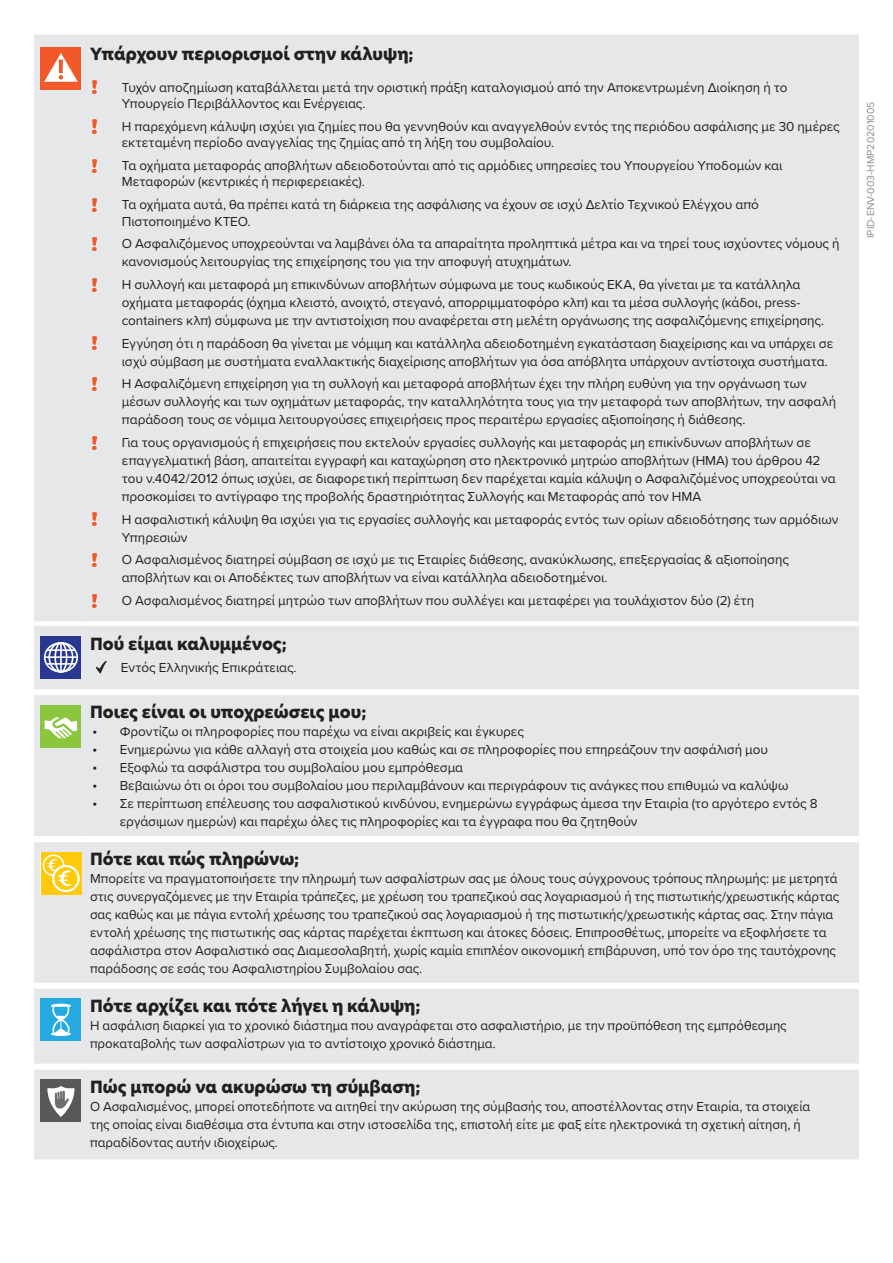
<style>
.page{position:relative;width:893px;height:1263px;background:#fff}
.page>*{position:absolute;margin:0;border:0;box-sizing:border-box;transform-origin:0 0}
.Cover_subhead{font:800 16.5px "Hero New";color:#231f20}
.Covered_bullets{font:13.5px/18px "Proxima Nova";color:#231f20}
.t1{font:10.5px "Proxima Nova";color:#8a8c8f}
.s1{font-family:"Myriad Pro";font-size:14.7px}
</style>
<div class="page">
<div style="left:34px;top:34px;width:825px;height:1125px;background:#e6e7e9"></div>
<div style="left:34px;top:621px;width:52px;height:5px;background:#fff"></div>
<div style="left:86px;top:621px;width:773px;height:5px;background:#fff"></div>
<div style="left:86px;top:983px;width:773px;height:6px;background:#fff"></div>
<div style="left:86px;top:1064px;width:773px;height:6px;background:#fff"></div>
<div style="left:34px;top:836px;width:52px;height:6px;background:#fff"></div>
<div style="left:34px;top:983px;width:52px;height:6px;background:#fff"></div>
<div style="left:34px;top:1064px;width:52px;height:6px;background:#fff"></div>
<div style="left:34px;top:689px;width:52px;height:6px;background:#fff"></div>
<div style="left:86px;top:689px;width:773px;height:6px;background:#fff"></div>
<div style="left:86px;top:836px;width:773px;height:6px;background:#fff"></div>
<div style="left:40px;top:47px;width:41px;height:43px;background:#f15929"></div>
<svg style="left:44px;top:53px;width:34px;height:29px"></svg>
<svg style="left:93px;top:81px;width:4px;height:13px"></svg>
<svg style="left:93px;top:120px;width:4px;height:13px"></svg>
<svg style="left:93px;top:159px;width:4px;height:13px"></svg>
<svg style="left:93px;top:198px;width:4px;height:13px"></svg>
<img style="left:93px;top:237px;width:4px;height:14px">
<svg style="left:93px;top:278px;width:4px;height:13px"></svg>
<svg style="left:93px;top:337px;width:4px;height:13px"></svg>
<img style="left:93px;top:377px;width:4px;height:14px">
<svg style="left:93px;top:436px;width:4px;height:13px"></svg>
<svg style="left:93px;top:513px;width:4px;height:13px"></svg>
<img style="left:93px;top:553px;width:4px;height:14px">
<svg style="left:93px;top:594px;width:4px;height:13px"></svg>
<svg style="left:40px;top:636px;width:41px;height:43px"></svg>
<div style="left:44px;top:642px;width:34px;height:31px;border:2px solid #fff;border-radius:50%"></div>
<div style="left:48px;top:642px;width:25px;height:31px;border:2px solid #fff;border-radius:50%"></div>
<div style="left:54px;top:642px;width:13px;height:31px;border:2px solid #fff;border-radius:50%"></div>
<hr style="left:60px;top:643px;width:2px;height:30px;background:#fff">
<hr style="left:47px;top:649px;width:29px;height:2px;background:#fff">
<hr style="left:47px;top:663px;width:29px;height:2px;background:#fff">
<hr style="left:45px;top:656px;width:32px;height:2px;background:#fff">
<svg style="left:96px;top:662px;width:11px;height:11px"></svg>
<div style="left:40px;top:705px;width:41px;height:43px;background:#8bc63e"></div>
<svg style="left:45px;top:717px;width:33px;height:22px"></svg>
<div style="left:40px;top:852px;width:41px;height:42px;background:#fff"></div>
<div style="left:41px;top:852px;width:40px;height:42px;background:#feca0a"></div>
<div style="left:43px;top:854px;width:21px;height:22px;border:2px solid #fff;border-radius:50%"></div>
<svg style="left:53px;top:866px;width:26px;height:25px"></svg>
<div style="left:52px;top:865px;width:28px;height:27px;border:2px solid #fff;border-radius:50%"></div>
<svg style="left:46px;top:858px;width:26px;height:29px"></svg>
<div style="left:40px;top:998px;width:41px;height:43px;background:#24aae1"></div>
<svg style="left:51px;top:1004px;width:20px;height:32px"></svg>
<div style="left:40px;top:1079px;width:41px;height:43px;background:#57585a"></div>
<svg style="left:47px;top:1086px;width:28px;height:31px"></svg>
<p class="Cover_subhead" style="left:90px;top:43px;width:325px">Υπάρχουν περιορισμοί στην κάλυψη;</p>
<p class="Covered_bullets" style="left:122px;top:78px;width:667px;line-height:16.5px">Τυχόν αποζημίωση καταβάλλεται μετά την οριστική πράξη καταλογισμού από την Αποκεντρωμένη Διοίκηση ή το<br>Υπουργείο Περιβάλλοντος και Ενέργειας.</p>
<p class="Covered_bullets" style="left:122px;top:117px;width:719px;line-height:16.5px">Η παρεχόμενη κάλυψη ισχύει για ζημίες που θα γεννηθούν και αναγγελθούν εντός της περιόδου ασφάλισης με 30 ημέρες εκτεταμένη περίοδο αναγγελίας της ζημίας από τη λήξη του συμβολαίου.</p>
<p class="Covered_bullets" style="left:122px;top:157px;width:662px;line-height:16.5px">Τα οχήματα μεταφοράς αποβλήτων αδειοδοτούνται από τις αρμόδιες υπηρεσίες του Υπουργείου Υποδομών και<br>Μεταφορών (κεντρικές ή περιφερειακές).</p>
<p class="Covered_bullets" style="left:122px;top:196px;width:639px;line-height:16.5px">Τα οχήματα αυτά, θα πρέπει κατά τη διάρκεια της ασφάλισης να έχουν σε ισχύ Δελτίο Τεχνικού Ελέγχου από<br>Πιστοποιημένο ΚΤΕΟ.</p>
<p class="Covered_bullets" style="left:122px;top:234px;width:719px">Ο Ασφαλιζόμενος υποχρεούνται να λαμβάνει όλα τα απαραίτητα προληπτικά μέτρα και να τηρεί τους ισχύοντες νόμους ή κανονισμούς λειτουργίας της επιχείρησης του για την αποφυγή ατυχημάτων.</p>
<p class="Covered_bullets" style="left:122px;top:275px;width:704px">Η συλλογή και μεταφορά μη επικινδύνων αποβλήτων σύμφωνα με τους κωδικούς ΕΚΑ, θα γίνεται με τα κατάλληλα οχήματα μεταφοράς (όχημα κλειστό, ανοιχτό, στεγανό, απορριμματοφόρο κλπ) και τα μέσα συλλογής (κάδοι, press&shy;containers κλπ) σύμφωνα με την αντιστοίχιση που αναφέρεται στη μελέτη οργάνωσης της ασφαλιζόμενης επιχείρησης.</p>
<p class="Covered_bullets" style="left:122px;top:333px;width:713px">Εγγύηση ότι η παράδοση θα γίνεται με νόμιμη και κατάλληλα αδειοδοτημένη εγκατάσταση διαχείρισης και να υπάρχει σε ισχύ σύμβαση με συστήματα εναλλακτικής διαχείρισης αποβλήτων για όσα απόβλητα υπάρχουν αντίστοιχα συστήματα.</p>
<p class="Covered_bullets" style="left:122px;top:374px;width:716px">Η Ασφαλιζόμενη επιχείρηση για τη συλλογή και μεταφορά αποβλήτων έχει την πλήρη ευθύνη για την οργάνωση των μέσων συλλογής και των οχημάτων μεταφοράς, την καταλληλότητα τους για την μεταφορά των αποβλήτων, την ασφαλή παράδοση τους σε νόμιμα λειτουργούσες επιχειρήσεις προς περαιτέρω εργασίες αξιοποίησης ή διάθεσης.</p>
<p class="Covered_bullets" style="left:122px;top:433px;width:715px">Για τους οργανισμούς ή επιχειρήσεις που εκτελούν εργασίες συλλογής και μεταφοράς μη επικίνδυνων αποβλήτων σε επαγγελματική βάση, απαιτείται εγγραφή και καταχώρηση στο ηλεκτρονικό μητρώο αποβλήτων (ΗΜΑ) του άρθρου 42 του ν.4042/2012 όπως ισχύει, σε διαφορετική περίπτωση δεν παρέχεται καμία κάλυψη ο Ασφαλιζόμένος υποχρεούται να προσκομίσει το αντίγραφο της προβολής δραστηριότητας Συλλογής και Μεταφοράς από τον ΗΜΑ</p>
<p class="Covered_bullets" style="left:122px;top:509px;width:718px">Η ασφαλιστική κάλυψη θα ισχύει για τις εργασίες συλλογής και μεταφοράς εντός των ορίων αδειοδότησης των αρμόδιων<br>Υπηρεσιών</p>
<p class="Covered_bullets" style="left:122px;top:550px;width:669px">Ο Ασφαλισμένος διατηρεί σύμβαση σε ισχύ με τις Εταιρίες διάθεσης, ανακύκλωσης, επεξεργασίας &amp; αξιοποίησης αποβλήτων και οι Αποδέκτες των αποβλήτων να είναι κατάλληλα αδειοδοτημένοι.</p>
<p class="Covered_bullets" style="left:122px;top:591px;width:634px">Ο Ασφαλισμένος διατηρεί μητρώο των αποβλήτων που συλλέγει και μεταφέρει για τουλάχιστον δύο (2) έτη</p>
<p class="Cover_subhead" style="left:90px;top:632px;width:198px">Πού είμαι καλυμμένος;</p>
<p class="Covered_bullets" style="left:121px;top:658px;width:177px">Εντός Ελληνικής Επικράτειας.</p>
<p class="Cover_subhead" style="left:90px;top:701px;width:278px">Ποιες είναι οι υποχρεώσεις μου;</p>
<p class="Covered_bullets" style="left:93px;top:722px;width:433px"><span class="s1">•</span> Φροντίζω οι πληροφορίες που παρέχω να είναι ακριβείς και έγκυρες</p>
<p class="Covered_bullets" style="left:93px;top:740px;width:677px"><span class="s1">•</span> Ενημερώνω για κάθε αλλαγή στα στοιχεία μου καθώς και σε πληροφορίες που επηρεάζουν την ασφάλισή μου</p>
<p class="Covered_bullets" style="left:93px;top:758px;width:372px"><span class="s1">•</span> Εξοφλώ τα ασφάλιστρα του συμβολαίου μου εμπρόθεσμα</p>
<p class="Covered_bullets" style="left:93px;top:776px;width:697px"><span class="s1">•</span> Βεβαιώνω ότι οι όροι του συμβολαίου μου περιλαμβάνουν και περιγράφουν τις ανάγκες που επιθυμώ να καλύψω</p>
<p class="Covered_bullets" style="left:120px;top:794px;width:699px;text-indent:-27px"><span class="s1">•</span> Σε περίπτωση επέλευσης του ασφαλιστικού κινδύνου, ενημερώνω εγγράφως άμεσα την Εταιρία (το αργότερο εντός 8 εργάσιμων ημερών) και παρέχω όλες τις πληροφορίες και τα έγγραφα που θα ζητηθούν</p>
<p class="Cover_subhead" style="left:90px;top:848px;width:211px">Πότε και πώς πληρώνω;</p>
<p class="Covered_bullets" style="left:90px;top:869px;width:751px">Μπορείτε να πραγματοποιήσετε την πληρωμή των ασφαλίστρων σας με όλους τους σύγχρονους τρόπους πληρωμής: με μετρητά στις συνεργαζόμενες με την Εταιρία τράπεζες, με χρέωση του τραπεζικού σας λογαριασμού ή της πιστωτικής/χρεωστικής κάρτας σας καθώς και με πάγια εντολή χρέωσης του τραπεζικού σας λογαριασμού ή της πιστωτικής/χρεωστικής κάρτας σας. Στην πάγια εντολή χρέωσης της πιστωτικής σας κάρτας παρέχεται έκπτωση και άτοκες δόσεις. Επιπροσθέτως, μπορείτε να εξοφλήσετε τα ασφάλιστρα στον Ασφαλιστικό σας Διαμεσολαβητή, χωρίς καμία επιπλέον οικονομική επιβάρυνση, υπό τον όρο της ταυτόχρονης παράδοσης σε εσάς του Ασφαλιστηρίου Συμβολαίου σας.</p>
<p class="Cover_subhead" style="left:90px;top:994px;width:332px">Πότε αρχίζει και πότε λήγει η κάλυψη;</p>
<p class="Covered_bullets" style="left:90px;top:1016px;width:698px">Η ασφάλιση διαρκεί για το χρονικό διάστημα που αναγράφεται στο ασφαλιστήριο, με την προϋπόθεση της εμπρόθεσμης προκαταβολής των ασφαλίστρων για το αντίστοιχο χρονικό διάστημα.</p>
<p class="Cover_subhead" style="left:90px;top:1075px;width:332px">Πώς μπορώ να ακυρώσω τη σύμβαση;</p>
<p class="Covered_bullets" style="left:90px;top:1096px;width:722px">Ο Ασφαλισμένος, μπορεί οποτεδήποτε να αιτηθεί την ακύρωση της σύμβασής του, αποστέλλοντας στην Εταιρία, τα στοιχεία της οποίας είναι διαθέσιμα στα έντυπα και στην ιστοσελίδα της, επιστολή είτε με φαξ είτε ηλεκτρονικά τη σχετική αίτηση, ή παραδίδοντας αυτήν ιδιοχείρως.</p>
<p class="t1" style="left:863px;top:238px;width:138px;rotate:-90deg">IPID-ENV-003-HMP20201005</p>
</div>
